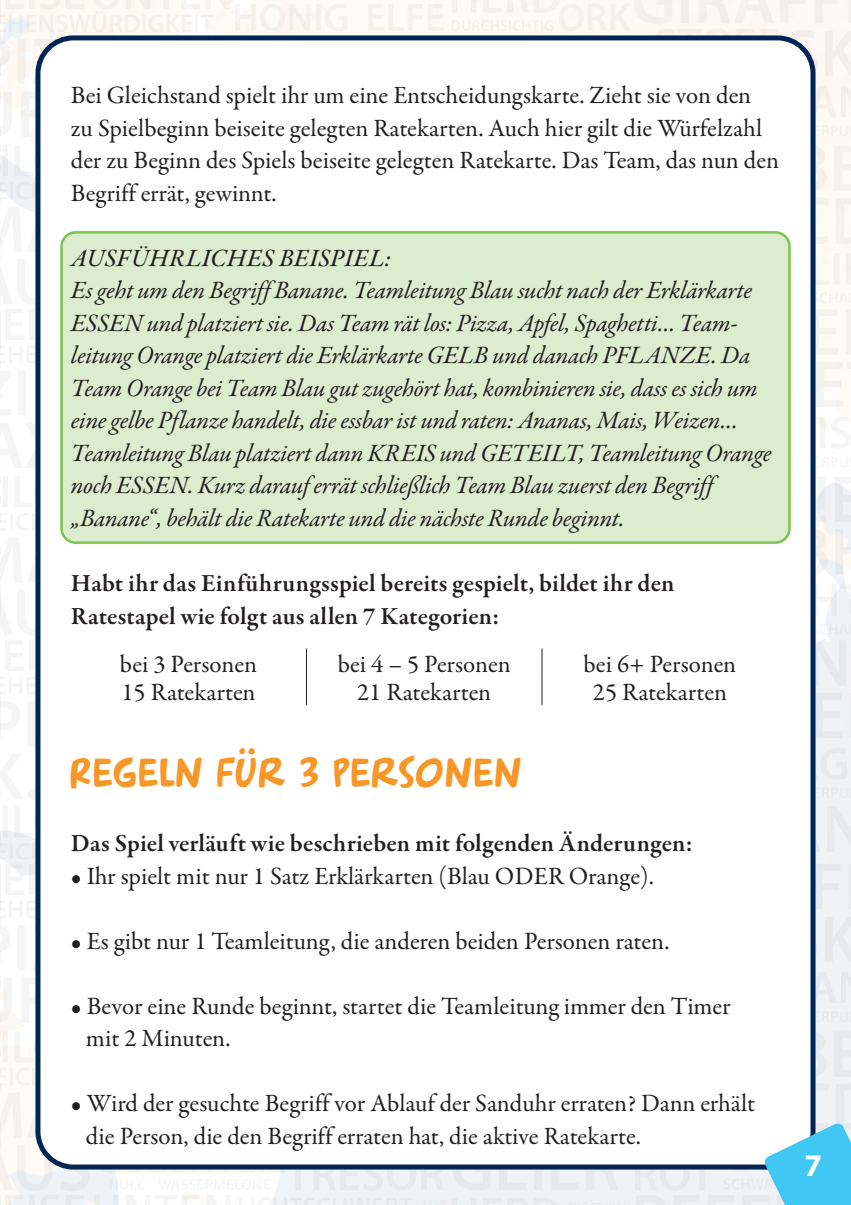
<style>
.page{position:relative;width:851px;height:1205px;background:#fff}
.page>*{position:absolute;margin:0;border:0;box-sizing:border-box;transform-origin:0 0}
.Fließtext{font:40px "Arnold 21";letter-spacing:.015em;color:#f79727}
.t1{font:700 31.5px "Myriad Pro";color:#fff}
.Fließtext-2{font:25px/32.5px "Garamond Premr Pro";color:#231f20}
.Fließtext-3{font:italic 25px/32.5px "Garamond Premr Pro";letter-spacing:-.015em;color:#231f20}
.Fließtext-4{font:600 25px/32.5px "Garamond Premr Pro";letter-spacing:.005em;color:#231f20}
.s1{font-family:"Garamond Premr Pro Med It";font-style:normal}
</style>
<div class="page">
<img style="left:745px;top:0;width:105px;height:1077px">
<img style="left:0;top:0;width:745px;height:1205px">
<div style="left:38px;top:38px;width:774px;height:1129px;background:#fff;border-radius:35px"></div>
<div style="left:35px;top:35px;width:780px;height:1134px;border:5px solid #032555;border-radius:35px"></div>
<div style="left:61px;top:232px;width:728px;height:311px;background:#dbeccf;border-radius:14px"></div>
<div style="left:60px;top:231px;width:730px;height:313px;border:2px solid #7cc352;border-radius:14px"></div>
<svg style="left:306px;top:648px;width:1px;height:57px"></svg>
<svg style="left:541px;top:648px;width:1px;height:57px"></svg>
<svg style="left:763px;top:1122px;width:88px;height:83px"></svg>
<p class="Fließtext-2" style="left:71px;top:80px;width:709px">Bei Gleichstand spielt ihr um eine Entscheidungskarte. Zieht sie von den zu Spielbeginn beiseite gelegten Ratekarten. Auch hier gilt die Würfelzahl der zu Beginn des Spiels beiseite gelegten Ratekarte. Das Team, das nun den Begriff errät, gewinnt.</p>
<p class="Fließtext-3" style="left:71px;top:243px;width:702px"><span class="s1">AUSFÜHRLICHES BEISPIEL:<br></span>Es geht um den Begriff Banane. Teamleitung Blau sucht nach der Erklärkarte ESSEN und platziert sie. Das Team rät los: Pizza, Apfel, Spaghetti… Team&shy;leitung Orange platziert die Erklärkarte GELB und danach PFLANZE. Da Team Orange bei Team Blau gut zugehört hat, kombinieren sie, dass es sich um eine gelbe Pflanze handelt, die essbar ist und raten: Ananas, Mais, Weizen… Teamleitung Blau platziert dann KREIS und GETEILT, Teamleitung Orange noch ESSEN. Kurz darauf errät schließlich Team Blau zuerst den Begriff „Banane“, behält die Ratekarte und die nächste Runde beginnt.</p>
<p class="Fließtext-4" style="left:71px;top:567px;width:605px">Habt ihr das Einführungsspiel bereits gespielt, bildet ihr den<br>Ratestapel wie folgt aus allen 7 Kategorien:</p>
<p class="Fließtext-2" style="left:120px;top:648px;width:139px">bei 3 Personen</p>
<p class="Fließtext-2" style="left:337px;top:648px;width:174px">bei 4 – 5 Personen</p>
<p class="Fließtext-2" style="left:583px;top:648px;width:154px">bei 6+ Personen</p>
<p class="Fließtext-2" style="left:121px;top:677px;width:136px">15 Ratekarten</p>
<p class="Fließtext-2" style="left:357px;top:677px;width:136px">21 Ratekarten</p>
<p class="Fließtext-2" style="left:592px;top:677px;width:136px">25 Ratekarten</p>
<p class="Fließtext" style="left:71px;top:747px;width:453px">REGELN FÜR 3 PERSONEN</p>
<p class="Fließtext-4" style="left:71px;top:827px;width:623px">Das Spiel verläuft wie beschrieben mit folgenden Änderungen:</p>
<p class="Fließtext-2" style="left:71px;top:860px;width:584px">• Ihr spielt mit nur 1 Satz Erklärkarten (Blau ODER Orange).</p>
<p class="Fließtext-2" style="left:71px;top:925px;width:600px">• Es gibt nur 1 Teamleitung, die anderen beiden Personen raten.</p>
<p class="Fließtext-2" style="left:86px;top:990px;width:646px;text-indent:-15px">• Bevor eine Runde beginnt, startet die Teamleitung immer den Timer mit 2 Minuten.</p>
<p class="Fließtext-2" style="left:86px;top:1087px;width:670px;text-indent:-15px">• Wird der gesuchte Begriff vor Ablauf der Sanduhr erraten? Dann erhält die Person, die den Begriff erraten hat, die aktive Ratekarte.</p>
<p class="t1" style="left:804px;top:1145px;width:19px">7</p>
</div>
